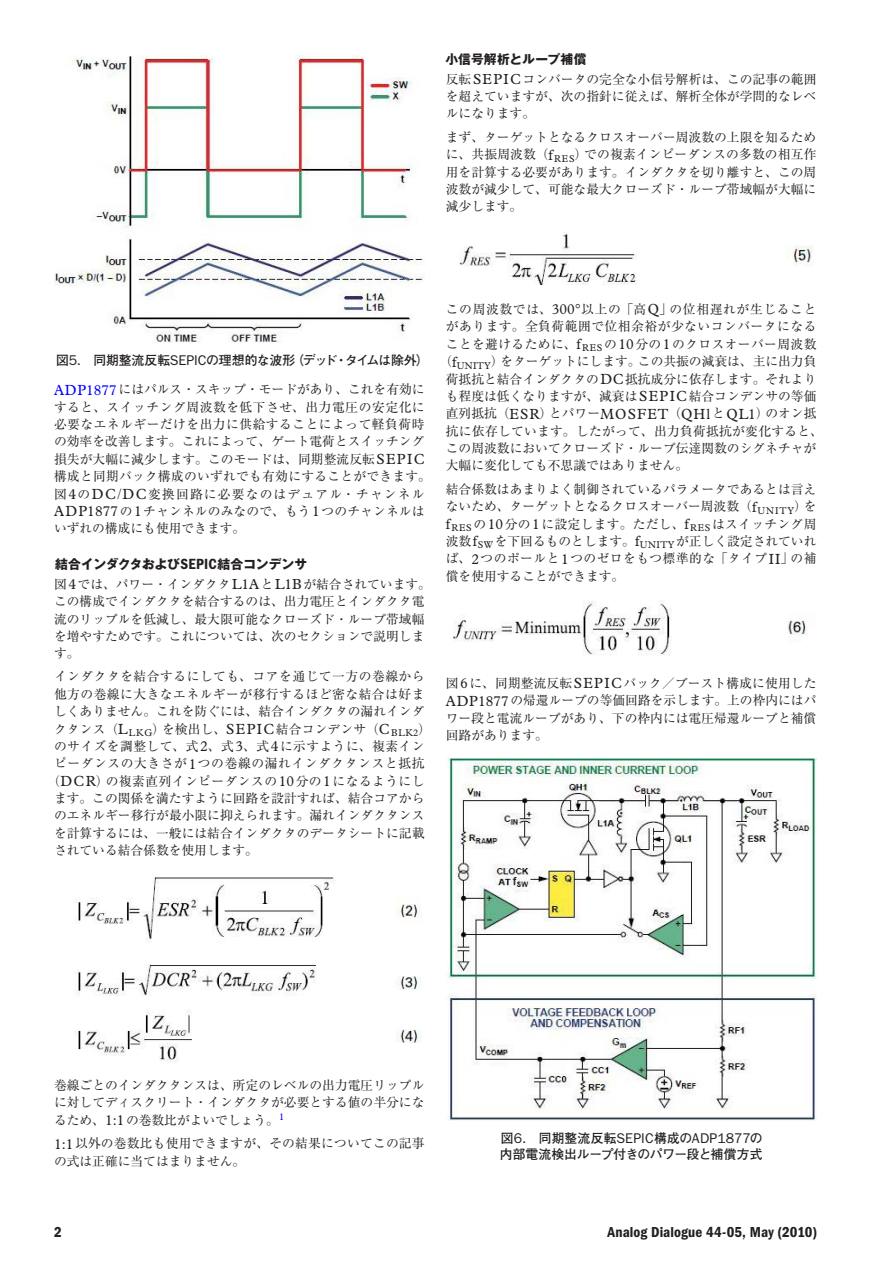
<style>
.page{position:relative;width:893px;height:1263px;background:#fff}
.page>*{position:absolute;margin:0;border:0;box-sizing:border-box;transform-origin:0 0}
.t1{font:15px "ITC Franklin Gothic Std Dm Cd";letter-spacing:.005em;color:#231f20}
.Captions{font:14.1px "ITC Franklin Gothic Std";letter-spacing:.005em;color:#231f20}
.Text_main_body{font:12.9px/17.4px "Ryumin Pro";color:#231f20;text-align:justify}
.Text_main_body-2{font:12.9px/17.4px "Ryumin Pro";letter-spacing:.02em;color:#231f20}
.Text_main_body-3{font:12.9px "Ryumin Pro";letter-spacing:.04em;color:#231f20}
.Text_main_body-4{font:12.9px "Ryumin Pro";letter-spacing:.05em;color:#231f20}
.Captions-2{font:700 12.9px "Futo Go B101 Pro";letter-spacing:-.01em;color:#231f20}
.Text_main_body-5{font:12.9px "Ryumin Pro";letter-spacing:.03em;color:#231f20}
.Text_main_body-6{font:12.9px "Ryumin Pro";letter-spacing:.035em;color:#231f20}
.Text_main_body-7{font:12.9px "Ryumin Pro";letter-spacing:.025em;color:#231f20}
.Head_Initial_Cap{font:700 12.9px "Gothic MB101 Pro";letter-spacing:-.005em;color:#231f20}
.Text_First_Paragrap{font:12.75px/17.2px "Ryumin Pro";color:#231f20}
.Head_Initial_Cap-2{font:700 12.75px "Gothic MB101 Pro";letter-spacing:.015em;color:#231f20}
.s1{font-family:"Plantin Std";font-size:14.7px}
.s2{font-family:"ITC Franklin Gothic Std";font-weight:400;font-size:14.1px}
.s3{font-family:"Plantin Std";font-size:14.7px;color:#00f}
.s4{font-family:"ITC Franklin Gothic Std Dm Cd";font-weight:400;font-size:15.3px}
.s5{font-family:"Futo Go B101 Pro";font-weight:700;font-size:12.9px}
</style>
<div class="page">
<img style="left:54px;top:55px;width:370px;height:287px">
<img style="left:74px;top:876px;width:348px;height:186px">
<img style="left:459px;top:232px;width:355px;height:53px">
<img style="left:453px;top:601px;width:353px;height:55px">
<img style="left:447px;top:758px;width:369px;height:362px">
<p class="Head_Initial_Cap-2" style="left:445px;top:48px;width:143px">小信号解析とループ補償</p>
<p class="Text_First_Paragrap" style="left:446px;top:70px;width:372px;text-align:justify">反転<span class="s1">SEPIC</span>コンバータの完全な小信号解析は、この記事の範囲を超えていますが、次の指針に従えば、解析全体が学問的なレベルになります。</p>
<p class="Text_main_body" style="left:446px;top:127px;width:372px">まず、ターゲットとなるクロスオーバー周波数の上限を知るために、共振周波数（<span class="s1">f</span><sub>RES</sub>）での複素インピーダンスの多数の相互作用を計算する必要があります。インダクタを切り離すと、この周波数が減少して、可能な最大クローズド・ループ帯域幅が大幅に減少します。</p>
<p class="Captions-2" style="left:56px;top:350px;width:375px">図<span class="s2">5.</span> 同期整流反転<span class="s2">SEPIC</span>の理想的な波形（デッド・タイムは除外）</p>
<p class="Text_main_body-2" style="left:54px;top:380px;width:378px"><span class="s3">ADP1877</span>にはパルス・スキップ・モードがあり、これを有効にすると、スイッチング周波数を低下させ、出力電圧の安定化に必要なエネルギーだけを出力に供給することによって軽負荷時の効率を改善します。これによって、ゲート電荷とスイッチング損失が大幅に減少します。このモードは、同期整流反転<span class="s1">SEPIC</span>構成と同期バック構成のいずれでも有効にすることができます。図<span class="s1">4</span>の<span class="s1">DC/DC</span>変換回路に必要なのはデュアル・チャンネル<br><span class="s1">ADP1877</span>の<span class="s1">1</span>チャンネルのみなので、もう<span class="s1">1</span>つのチャンネルはいずれの構成にも使用できます。</p>
<p class="Head_Initial_Cap" style="left:55px;top:553px;width:254px">結合インダクタおよび<span class="s4">SEPIC</span>結合コンデンサ</p>
<p class="Text_First_Paragrap" style="left:54px;top:575px;width:378px">図<span class="s1">4</span>では、パワー・インダクタ<span class="s1">L1A</span>と<span class="s1">L1B</span>が結合されています。この構成でインダクタを結合するのは、出力電圧とインダクタ電流のリップルを低減し、最大限可能なクローズド・ループ帯域幅を増やすためです。これについては、次のセクションで説明します。</p>
<p class="Text_main_body-3" style="left:54px;top:666px;width:372px">インダクタを結合するにしても、コアを通じて一方の巻線から</p>
<p class="Text_main_body-3" style="left:54px;top:684px;width:372px">他方の巻線に大きなエネルギーが移行するほど密な結合は好ま</p>
<p class="Text_main_body" style="left:54px;top:702px;width:372px">しくありません。これを防ぐには、結合インダクタの漏れインダ</p>
<p class="Text_main_body" style="left:54px;top:719px;width:378px">クタンス（<span class="s1">L</span><sub>LKG</sub>）を検出し、<span class="s1">SEPIC</span>結合コンデンサ（<span class="s1">C</span><sub>BLK2</sub>）</p>
<p class="Text_main_body-3" style="left:54px;top:736px;width:372px">のサイズを調整して、式<span class="s1">2</span>、式<span class="s1">3</span>、式<span class="s1">4</span>に示すように、複素イン</p>
<p class="Text_main_body-4" style="left:54px;top:753px;width:372px">ピーダンスの大きさが<span class="s1">1</span>つの巻線の漏れインダクタンスと抵抗</p>
<p class="Text_main_body-6" style="left:48px;top:771px;width:378px">（<span class="s1">DCR</span>）の複素直列インピーダンスの<span class="s1">10</span>分の<span class="s1">1</span>になるようにし</p>
<p class="Text_main_body" style="left:54px;top:789px;width:372px">ます。この関係を満たすように回路を設計すれば、結合コアから</p>
<p class="Text_main_body" style="left:54px;top:806px;width:372px">のエネルギー移行が最小限に抑えられます。漏れインダクタンス</p>
<p class="Text_main_body" style="left:54px;top:823px;width:372px">を計算するには、一般には結合インダクタのデータシートに記載</p>
<p class="Text_main_body" style="left:54px;top:841px;width:205px">されている結合係数を使用します。</p>
<p class="Text_main_body-4" style="left:446px;top:299px;width:372px">この周波数では、<span class="s1">300°</span>以上の「高<span class="s1">Q</span>」の位相遅れが生じること</p>
<p class="Text_main_body-3" style="left:446px;top:316px;width:372px">があります。全負荷範囲で位相余裕が少ないコンバータになる</p>
<p class="Text_main_body-5" style="left:446px;top:334px;width:372px">ことを避けるために、<span class="s1">f</span><sub>RES</sub>の<span class="s1">10</span>分の<span class="s1">1</span>のクロスオーバー周波数</p>
<p class="Text_main_body" style="left:439px;top:352px;width:378px">（<span class="s1">f</span><sub>UNITY</sub>）をターゲットにします。この共振の減衰は、主に出力負</p>
<p class="Text_main_body" style="left:446px;top:369px;width:372px">荷抵抗と結合インダクタの<span class="s1">DC</span>抵抗成分に依存します。それより</p>
<p class="Text_main_body" style="left:446px;top:386px;width:372px">も程度は低くなりますが、減衰は<span class="s1">SEPIC</span>結合コンデンサの等価</p>
<p class="Text_main_body" style="left:446px;top:404px;width:372px">直列抵抗（<span class="s1">ESR</span>）とパワー<span class="s1">MOSFET</span>（<span class="s1">QHl</span>と<span class="s1">QL1</span>）のオン抵</p>
<p class="Text_main_body-7" style="left:446px;top:421px;width:379px">抗に依存しています。したがって、出力負荷抵抗が変化すると、</p>
<p class="Text_main_body" style="left:446px;top:439px;width:372px">この周波数においてクローズド・ループ伝達関数のシグネチャが</p>
<p class="Text_main_body" style="left:446px;top:456px;width:244px">大幅に変化しても不思議ではありません。</p>
<p class="Text_main_body" style="left:446px;top:479px;width:372px">結合係数はあまりよく制御されているパラメータであるとは言えないため、ターゲットとなるクロスオーバー周波数（<span class="s1">f</span><sub>UNITY</sub>）を<span class="s1">f</span><sub>RES</sub>の<span class="s1">10</span>分の<span class="s1">1</span>に設定します。ただし、<span class="s1">f</span><sub>RES</sub>はスイッチング周波数<span class="s1">f</span><sub>SW</sub> を下回るものとします。<span class="s1">f</span><sub>UNITY</sub> が正しく設定されていれば、<span class="s1">2</span>つのポールと<span class="s1">1</span>つのゼロをもつ標準的な「タイプ<span class="s1">II</span>」の補償を使用することができます。</p>
<p class="Text_main_body" style="left:446px;top:673px;width:372px">図<span class="s1">6</span>に、同期整流反転<span class="s1">SEPIC</span>バック／ブースト構成に使用した<span class="s1">ADP1877</span>の帰還ループの等価回路を示します。上の枠内にはパワー段と電流ループがあり、下の枠内には電圧帰還ループと補償回路があります。</p>
<p class="Text_main_body" style="left:54px;top:1076px;width:372px">巻線ごとのインダクタンスは、所定のレベルの出力電圧リップルに対してディスクリート・インダクタが必要とする値の半分になるため、<span class="s1">1:1</span>の巻数比がよいでしょう。<sup>1</sup></p>
<p class="Text_main_body" style="left:54px;top:1134px;width:372px"><span class="s1">1:1</span>以外の巻数比も使用できますが、その結果についてこの記事の式は正確に当てはまりません。</p>
<p class="Captions" style="left:501px;top:1130px;width:264px"><span class="s5">図</span>6. <span class="s5">同期整流反転</span>SEPIC<span class="s5">構成の</span>ADP1877<span class="s5">の</span></p>
<p class="Captions-2" style="left:500px;top:1144px;width:264px">内部電流検出ループ付きのパワー段と補償方式</p>
<p class="t1" style="left:54px;top:1224px;width:9px">2</p>
<p class="t1" style="left:607px;top:1224px;width:211px">Analog Dialogue 44-05, May (2010)</p>
</div>
